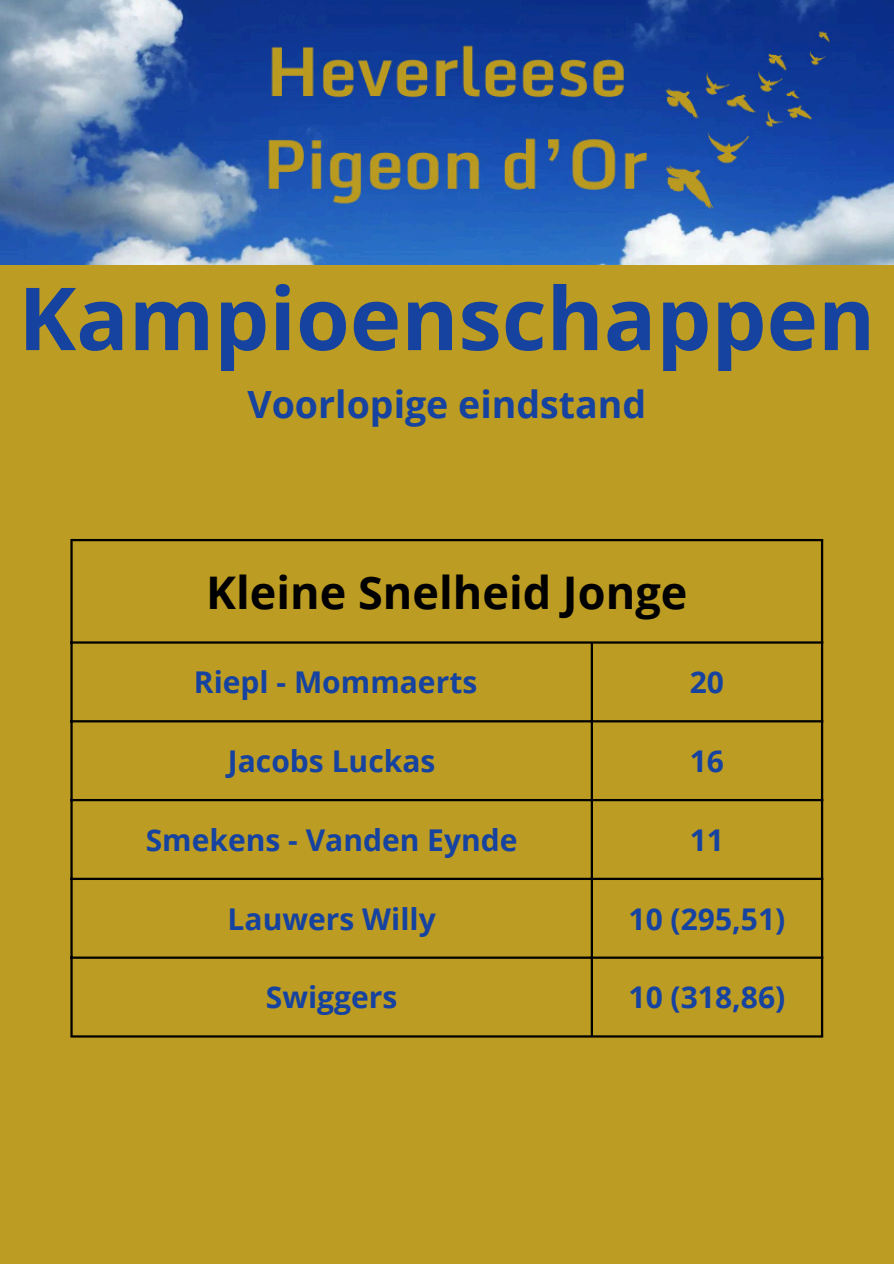
<style>
.page{position:relative;width:894px;height:1264px;background:#fff}
.page>*{position:absolute;margin:0;border:0;box-sizing:border-box;transform-origin:0 0}
.t1{font:700 87px "Open Sans";color:#1642a0}
.t2{font:700 45px "Open Sans";color:#000}
.t3{font:700 37.5px "Open Sans";color:#1642a0}
.t4{font:700 30px "Open Sans";color:#1642a0}
</style>
<div class="page">
<div style="left:0;top:0;width:893px;height:1263px;background:#bc9c22"></div>
<img style="left:0;top:0;width:893px;height:264px">
<hr style="left:70px;top:541px;width:3px;height:494px;background:#000">
<hr style="left:590px;top:643px;width:3px;height:392px;background:#000">
<hr style="left:820px;top:541px;width:3px;height:494px;background:#000">
<hr style="left:70px;top:539px;width:753px;height:2px;background:#000">
<hr style="left:70px;top:641px;width:753px;height:2px;background:#000">
<hr style="left:70px;top:720px;width:753px;height:2px;background:#000">
<hr style="left:70px;top:799px;width:753px;height:2px;background:#000">
<hr style="left:70px;top:877px;width:753px;height:3px;background:#000">
<hr style="left:70px;top:956px;width:753px;height:2px;background:#000">
<hr style="left:70px;top:1035px;width:753px;height:2px;background:#000">
<p class="t1" style="left:18px;top:257px;width:858px">Kampioenschappen</p>
<p class="t3" style="left:247px;top:377px;width:400px">Voorlopige eindstand</p>
<h1 class="t2" style="left:206px;top:560px;width:482px">Kleine Snelheid Jonge</h1>
<p class="t4" style="left:194px;top:661px;width:285px">Riepl - Mommaerts</p>
<p class="t4" style="left:689px;top:661px;width:36px">20</p>
<p class="t4" style="left:228px;top:740px;width:209px">Jacobs Luckas</p>
<p class="t4" style="left:689px;top:740px;width:36px">16</p>
<p class="t4" style="left:146px;top:818px;width:373px">Smekens - Vanden Eynde</p>
<p class="t4" style="left:689px;top:818px;width:36px">11</p>
<p class="t4" style="left:227px;top:897px;width:209px">Lauwers Willy</p>
<p class="t4" style="left:628px;top:897px;width:158px">10 (295,51)</p>
<p class="t4" style="left:266px;top:976px;width:133px">Swiggers</p>
<p class="t4" style="left:628px;top:976px;width:158px">10 (318,86)</p>
</div>
